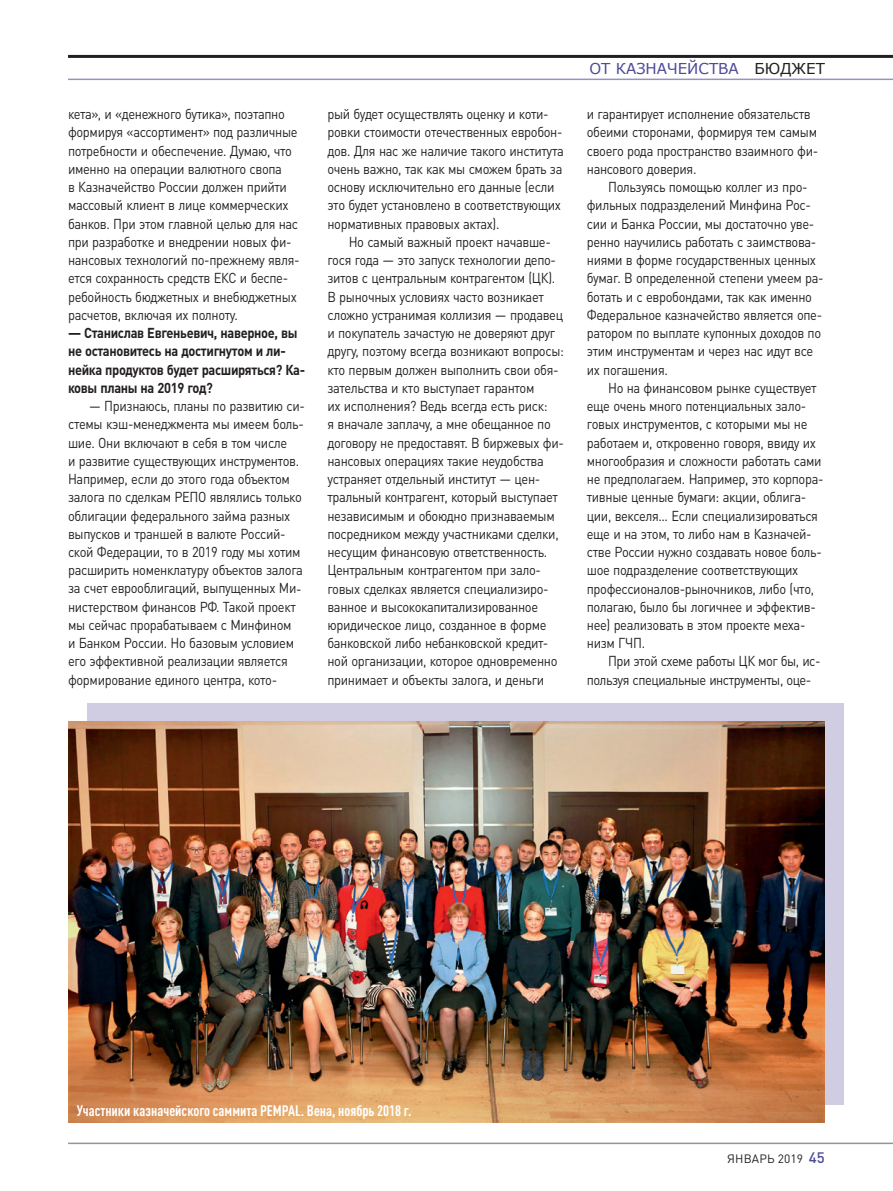
<style>
.page{position:relative;width:893px;height:1191px;background:#fff}
.page>*{position:absolute;margin:0;border:0;box-sizing:border-box;transform-origin:0 0}
.t1{font:700 condensed 15px "DIN Pro";color:#fff}
.t2{font:15px "MS Reference Sans Serif";color:#4e4b97}
.t3{font:14.25px/18.3px "DIN Pro";letter-spacing:-.03em;color:#231f20;scale:.9 1}
.t4{font:700 14.25px/18.3px "DIN Pro";letter-spacing:-.025em;color:#231f20;scale:.9 1}
.t5{font:12px "DIN Pro";letter-spacing:.015em;color:#231f20}
.s1{color:#231f20}
.s2{font-weight:500;font-size:15px;color:#4e4b97}
</style>
<div class="page">
<hr style="left:68px;top:55px;width:825px;height:3px;background:#231f20">
<hr style="left:68px;top:79px;width:825px;height:1px;background:#9992c1">
<hr style="left:68px;top:1142px;width:825px;height:2px;background:#939598">
<div style="left:87px;top:703px;width:757px;height:401px;background:#d0cde3"></div>
<img style="left:68px;top:721px;width:757px;height:401px">
<p class="t3" style="left:68px;top:103px;width:259px">кета», и «денежного бутика», поэтапно формируя «ассортимент» под различные потребности и обеспечение. Думаю, что именно на операции валютного свопа<br>в Казначейство России должен прийти массовый клиент в лице коммерческих банков. При этом главной целью для нас при разработке и внедрении новых фи&shy;нансовых технологий по-прежнему явля&shy;ется сохранность средств ЕКС и беспе&shy;ребойность бюджетных и внебюджетных расчетов, включая их полноту.</p>
<p class="t4" style="left:68px;top:322px;width:265px">— Станислав Евгеньевич, наверное, вы не остановитесь на достигнутом и ли&shy;нейка продуктов будет расширяться? Ка&shy;ковы планы на 2019 год?</p>
<p class="t3" style="left:68px;top:395px;width:265px;text-indent:21px">— Признаюсь, планы по развитию си&shy;стемы кэш-менеджмента мы имеем боль&shy;шие. Они включают в себя в том числе<br>и развитие существующих инструментов.<br>Например, если до этого года объектом залога по сделкам РЕПО являлись только облигации федерального займа разных выпусков и траншей в валюте Россий&shy;ской Федерации, то в 2019 году мы хотим расширить номенклатуру объектов залога за счет еврооблигаций, выпущенных Ми&shy;нистерством финансов РФ. Такой проект мы сейчас прорабатываем с Минфином<br>и Банком России. Но базовым условием его эффективной реализации является формирование единого центра, кото-</p>
<p class="t3" style="left:327px;top:103px;width:264px">рый будет осуществлять оценку и коти&shy;ровки стоимости отечественных евробон&shy;дов. Для нас же наличие такого института очень важно, так как мы сможем брать за основу исключительно его данные (если это будет установлено в соответствующих нормативных правовых актах).</p>
<p class="t3" style="left:327px;top:231px;width:264px;text-indent:21px">Но самый важный проект начавше&shy;гося года — это запуск технологии депо&shy;зитов с центральным контрагентом (ЦК).<br>В рыночных условиях часто возникает сложно устранимая коллизия — продавец и покупатель зачастую не доверяют друг другу, поэтому всегда возникают вопросы: кто первым должен выполнить свои обя&shy;зательства и кто выступает гарантом<br>их исполнения? Ведь всегда есть риск:<br>я вначале заплачу, а мне обещанное по договору не предоставят. В биржевых фи&shy;нансовых операциях такие неудобства устраняет отдельный институт — цен&shy;тральный контрагент, который выступает независимым и обоюдно признаваемым посредником между участниками сделки, несущим финансовую ответственность.<br>Центральным контрагентом при зало&shy;говых сделках является специализиро&shy;ванное и высококапитализированное юридическое лицо, созданное в форме банковской либо небанковской кредит&shy;ной организации, которое одновременно принимает и объекты залога, и деньги</p>
<p class="t2" style="left:589px;top:59px;width:237px">ОТ КАЗНАЧЕЙСТВА <span class="s1">БЮДЖЕТ</span></p>
<p class="t3" style="left:587px;top:103px;width:259px">и гарантирует исполнение обязательств обеими сторонами, формируя тем самым своего рода пространство взаимного фи&shy;нансового доверия.</p>
<p class="t3" style="left:587px;top:176px;width:265px;text-indent:21px">Пользуясь помощью коллег из про&shy;фильных подразделений Минфина Рос&shy;сии и Банка России, мы достаточно уве&shy;ренно научились работать с заимствова&shy;ниями в форме государственных ценных бумаг. В определенной степени умеем ра&shy;ботать и с евробондами, так как именно Федеральное казначейство является опе&shy;ратором по выплате купонных доходов по этим инструментам и через нас идут все их погашения.</p>
<p class="t3" style="left:587px;top:377px;width:264px;text-indent:21px">Но на финансовом рынке существует еще очень много потенциальных зало&shy;говых инструментов, с которыми мы не работаем и, откровенно говоря, ввиду их многообразия и сложности работать сами не предполагаем. Например, это корпора&shy;тивные ценные бумаги: акции, облига&shy;ции, векселя... Если специализироваться еще и на этом, то либо нам в Казначей&shy;стве России нужно создавать новое боль&shy;шое подразделение соответствующих профессионалов-рыночников, либо (что, полагаю, было бы логичнее и эффектив&shy;нее) реализовать в этом проекте меха&shy;низм ГЧП.</p>
<p class="t3" style="left:587px;top:651px;width:261px;text-indent:21px">При этой схеме работы ЦК мог бы, ис&shy;пользуя специальные инструменты, оце-</p>
<p class="t1" style="left:77px;top:1099px;width:336px">Участники казначейского саммита PEMPAL. Вена, ноябрь 2018 г.</p>
<p class="t5" style="left:727px;top:1149px;width:99px">ЯНВАРЬ 2019 <span class="s2">45</span></p>
</div>
